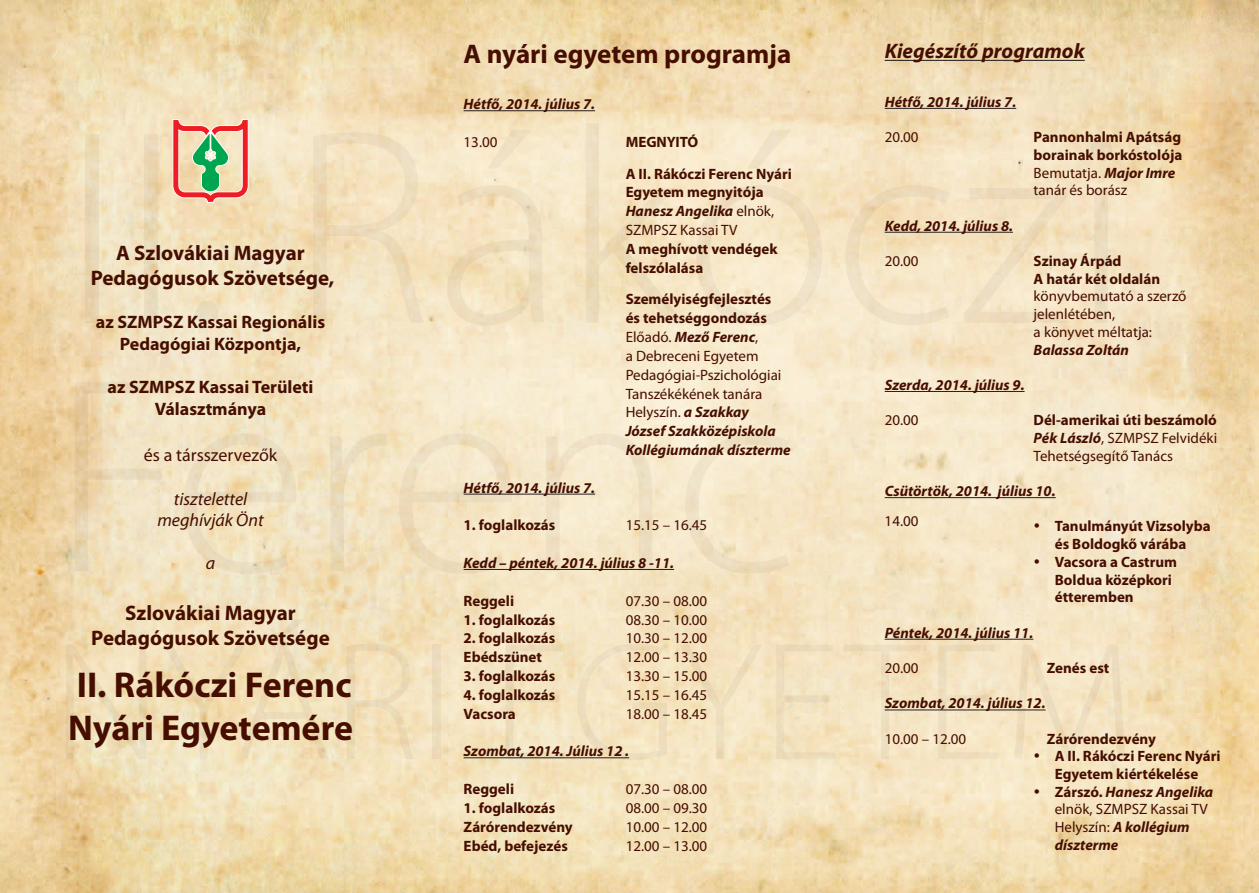
<style>
.page{position:relative;width:1259px;height:893px;background:#fff}
.page>*{position:absolute;margin:0;border:0;box-sizing:border-box;transform-origin:0 0}
.t1{font:300 280.2px/248.4px "Myriad Pro";color:#3a2111}
.t2{font:300 169.95px "Myriad Pro";color:#3a2111}
.t3{font:700 36px/43.2px "Myriad Pro";color:#460e00}
.t4{font:700 27px "Myriad Pro";color:#460e00}
.t5{font:700 21px/25.2px "Myriad Pro";color:#460e00;text-align:center}
.t6{font:italic 700 21px "Myriad Pro";color:#460e00}
.t7{font:700 18px/21.6px "Myriad Pro";color:#460e00;text-align:center}
.t8{font:italic 18px/21.6px "Myriad Pro";color:#460e00;text-align:center}
.t9{font:18px "Myriad Pro";color:#460e00}
.t10{font:15px/18.9px "Myriad Pro";color:#460e00}
.t11{font:700 15px/17.7px "Myriad Pro";color:#460e00}
.t12{font:italic 700 15px "Myriad Pro";color:#460e00}
.s1{font-weight:400}
.s2{font-style:italic}
.s3{font-weight:700}
.s4{font-weight:700;font-style:italic}
</style>
<div class="page">
<img style="left:0;top:0;width:1259px;height:893px">
<svg style="left:173px;top:119px;width:75px;height:84px;background:#cdae8e"></svg>
<hr style="left:463px;top:110px;width:132px;height:1px;background:#231f20">
<hr style="left:463px;top:494px;width:132px;height:1px;background:#231f20">
<hr style="left:463px;top:569px;width:211px;height:1px;background:#231f20">
<hr style="left:463px;top:757px;width:166px;height:1px;background:#231f20">
<hr style="left:884px;top:60px;width:200px;height:1px;background:#231f20">
<hr style="left:884px;top:108px;width:132px;height:1px;background:#231f20">
<hr style="left:884px;top:232px;width:129px;height:1px;background:#231f20">
<hr style="left:884px;top:391px;width:140px;height:1px;background:#231f20">
<hr style="left:884px;top:497px;width:171px;height:1px;background:#231f20">
<hr style="left:884px;top:639px;width:149px;height:1px;background:#231f20">
<hr style="left:884px;top:710px;width:161px;height:1px;background:#231f20">
<svg style="left:1034px;top:524px;width:5px;height:4px"></svg>
<svg style="left:1034px;top:559px;width:5px;height:5px"></svg>
<svg style="left:1034px;top:754px;width:5px;height:4px"></svg>
<svg style="left:1034px;top:789px;width:5px;height:4px"></svg>
<h3 class="t6" style="left:884px;top:38px;width:202px">Kiegészítő programok</h3>
<p class="t12" style="left:884px;top:92px;width:133px">Hétfő, 2014. július 7.</p>
<p class="t10" style="left:884px;top:128px;width:35px">20.00</p>
<p class="t11" style="left:1033px;top:128px;width:150px">Pannonhalmi Apátság borainak borkóstolója<br><span class="s1">Bemutatja.</span> <span class="s2">Major Imre </span><span class="s1">tanár és borász</span></p>
<p class="t12" style="left:884px;top:216px;width:130px">Kedd, 2014. július 8.</p>
<p class="t10" style="left:884px;top:251px;width:35px">20.00</p>
<p class="t11" style="left:1033px;top:252px;width:128px">Szinay Árpád<br>A határ két oldalán</p>
<p class="t10" style="left:1033px;top:287px;width:154px;line-height:17.7px">könyvbemutató a szerző jelenlétében,<br>a könyvet méltatja:</p>
<p class="t12" style="left:1033px;top:340px;width:97px">Balassa Zoltán</p>
<p class="t12" style="left:884px;top:375px;width:141px">Szerda, 2014. július 9.</p>
<p class="t10" style="left:884px;top:411px;width:35px">20.00</p>
<p class="t10" style="left:1033px;top:411px;width:185px;line-height:17.7px;text-align:justify"><span class="s3">Dél-amerikai úti beszámoló </span><span class="s4">Pék László</span>, SZMPSZ Felvidéki Tehetségsegítő Tanács</p>
<p class="t12" style="left:884px;top:481px;width:172px">Csütörtök, 2014. július 10.</p>
<p class="t11" style="left:1054px;top:517px;width:157px">Tanulmányút Vizsolyba és Boldogkő várába<br>Vacsora a Castrum<br>Boldua középkori étteremben</p>
<p class="t12" style="left:884px;top:623px;width:150px">Péntek, 2014. július 11.</p>
<p class="t10" style="left:884px;top:658px;width:35px">20.00</p>
<p class="t11" style="left:1046px;top:659px;width:64px">Zenés est</p>
<p class="t12" style="left:884px;top:693px;width:162px">Szombat, 2014. július 12.</p>
<p class="t10" style="left:884px;top:729px;width:83px">10.00 – 12.00</p>
<p class="t11" style="left:1054px;top:729px;width:167px;text-indent:-8px">Zárórendezvény<br>A II. Rákóczi Ferenc Nyári<br>Egyetem kiértékelése<br>Zárszó. <span class="s2">Hanesz Angelika </span><span class="s1">elnök, SZMPSZ Kassai TV<br>Helyszín:</span> <span class="s2">A kollégium díszterme</span></p>
<h3 class="t4" style="left:463px;top:36px;width:329px">A nyári egyetem programja</h3>
<p class="t12" style="left:463px;top:94px;width:133px">Hétfő, 2014. július 7.</p>
<p class="t10" style="left:463px;top:132px;width:35px">13.00</p>
<p class="t11" style="left:625px;top:126px;width:168px;line-height:31.7px">MEGNYITÓ<br>A II. Rákóczi Ferenc Nyári</p>
<p class="t10" style="left:625px;top:183px;width:150px"><span class="s3">Egyetem megnyitója<br></span><span class="s4">Hanesz Angelika</span> elnök,<br>SZMPSZ Kassai TV</p>
<p class="t11" style="left:625px;top:239px;width:153px;line-height:18.9px">A meghívott vendégek felszólalása</p>
<p class="t10" style="left:625px;top:290px;width:166px"><span class="s3">Személyiségfejlesztés<br>és tehetséggondozás<br></span>Előadó. <span class="s4">Mező Ferenc</span>,<br>a Debreceni Egyetem<br>Pedagógiai-Pszichológiai<br>Tanszékékének tanára<br>Helyszín. <span class="s4">a Szakkay<br>József Szakközépiskola<br>Kollégiumának díszterme</span></p>
<p class="t12" style="left:463px;top:478px;width:133px">Hétfő, 2014. július 7.</p>
<p class="t11" style="left:463px;top:516px;width:93px">1. foglalkozás</p>
<p class="t10" style="left:625px;top:516px;width:83px">15.15 – 16.45</p>
<p class="t12" style="left:463px;top:553px;width:212px">Kedd – péntek, 2014. július 8 -11.</p>
<p class="t11" style="left:463px;top:591px;width:52px">Reggeli</p>
<p class="t10" style="left:625px;top:591px;width:83px">07.30 – 08.00</p>
<p class="t11" style="left:463px;top:610px;width:93px">1. foglalkozás</p>
<p class="t10" style="left:625px;top:610px;width:83px">08.30 – 10.00</p>
<p class="t11" style="left:463px;top:629px;width:93px">2. foglalkozás</p>
<p class="t10" style="left:625px;top:629px;width:83px">10.30 – 12.00</p>
<p class="t11" style="left:463px;top:648px;width:80px">Ebédszünet</p>
<p class="t10" style="left:625px;top:647px;width:83px">12.00 – 13.30</p>
<p class="t11" style="left:463px;top:667px;width:93px">3. foglalkozás</p>
<p class="t10" style="left:625px;top:666px;width:83px">13.30 – 15.00</p>
<p class="t11" style="left:463px;top:685px;width:93px">4. foglalkozás</p>
<p class="t10" style="left:625px;top:685px;width:83px">15.15 – 16.45</p>
<p class="t11" style="left:463px;top:704px;width:54px">Vacsora</p>
<p class="t10" style="left:625px;top:704px;width:83px">18.00 – 18.45</p>
<p class="t12" style="left:463px;top:742px;width:167px">Szombat, 2014. Július 12 .</p>
<p class="t11" style="left:463px;top:780px;width:52px">Reggeli</p>
<p class="t10" style="left:625px;top:779px;width:83px">07.30 – 08.00</p>
<p class="t11" style="left:463px;top:798px;width:93px">1. foglalkozás</p>
<p class="t10" style="left:625px;top:798px;width:83px">08.00 – 09.30</p>
<p class="t11" style="left:463px;top:817px;width:111px">Zárórendezvény</p>
<p class="t10" style="left:625px;top:817px;width:83px">10.00 – 12.00</p>
<p class="t11" style="left:463px;top:836px;width:106px">Ebéd, befejezés</p>
<p class="t10" style="left:625px;top:836px;width:83px">12.00 – 13.00</p>
<h1 class="t1" style="left:52px;top:110px;width:1079px">II. Rákóczi<br>Ferenc</h1>
<h3 class="t5" style="left:91px;top:240px;width:245px">A Szlovákiai Magyar<br>Pedagógusok Szövetsége,</h3>
<p class="t7" style="left:96px;top:311px;width:231px">az SZMPSZ Kassai Regionális<br>Pedagógiai Központja,</p>
<p class="t7" style="left:108px;top:375px;width:207px">az SZMPSZ Kassai Területi<br>Választmánya</p>
<p class="t9" style="left:144px;top:444px;width:135px">és a társszervezők</p>
<p class="t8" style="left:157px;top:487px;width:108px">tisztelettel meghívják Önt</p>
<p class="t8" style="left:206px;top:552px;width:11px">a</p>
<h3 class="t5" style="left:91px;top:599px;width:240px">Szlovákiai Magyar<br>Pedagógusok Szövetsége</h3>
<h3 class="t3" style="left:68px;top:662px;width:286px">II. Rákóczi Ferenc<br>Nyári Egyetemére</h3>
<p class="t10" style="left:884px;top:512px;width:35px">14.00</p>
<h2 class="t2" style="left:52px;top:609px;width:1085px">NYÁRI EGYETEM</h2>
</div>
